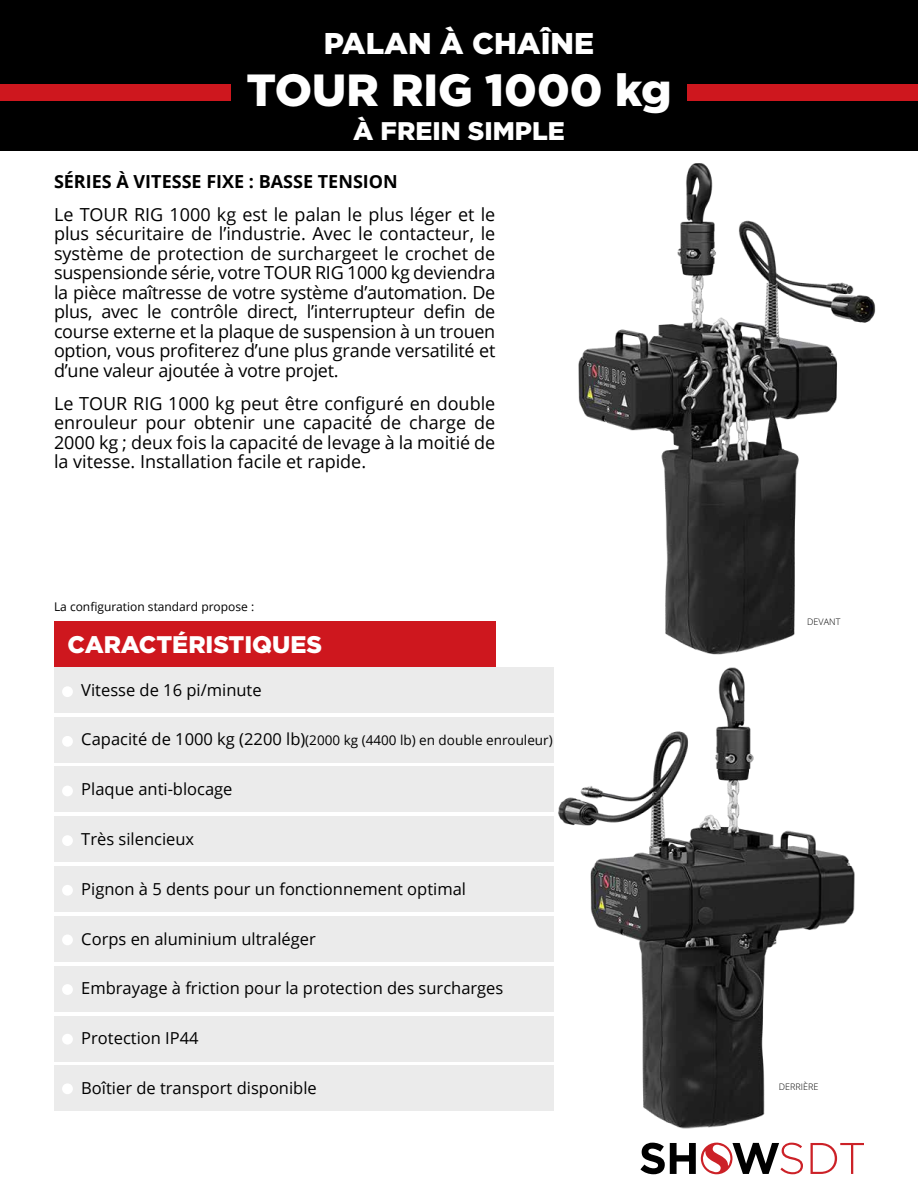
<style>
.page{position:relative;width:918px;height:1188px;background:#fff}
.page>*{position:absolute;margin:0;border:0;box-sizing:border-box;transform-origin:0 0}
.t1{font:900 45px "Gotham";color:#fff}
.t2{font:900 30px "Gotham";color:#fff}
.t3{font:900 25.5px "Gotham";color:#fff}
.t4{font:900 24px "Gotham";color:#fff}
.t5{font:18px/19.5px "Open Sans";letter-spacing:-.005em;color:#000;text-align:justify}
.t6{font:700 18px "Open Sans";color:#000}
.t7{font:16.5px "Open Sans";color:#000}
.t8{font:13.5px "Open Sans";color:#000}
.t9{font:12px "Open Sans";color:#000}
.t10{font:300 9px "Open Sans";color:#000}
.s1{font-size:16.5px}
</style>
<div class="page">
<div style="left:0;top:0;width:918px;height:151px;background:#000"></div>
<div style="left:0;top:85px;width:918px;height:16px;background:#ce171e"></div>
<div style="left:231px;top:66px;width:456px;height:56px;background:#000"></div>
<div style="left:54px;top:622px;width:441px;height:45px;background:#ce171e"></div>
<div style="left:54px;top:667px;width:500px;height:45px;background:#ebebeb"></div>
<div style="left:54px;top:717px;width:500px;height:45px;background:#ebebeb"></div>
<div style="left:54px;top:767px;width:500px;height:45px;background:#ebebeb"></div>
<div style="left:54px;top:817px;width:500px;height:45px;background:#ebebeb"></div>
<div style="left:54px;top:866px;width:500px;height:46px;background:#ebebeb"></div>
<div style="left:54px;top:916px;width:500px;height:46px;background:#ebebeb"></div>
<div style="left:54px;top:966px;width:500px;height:46px;background:#ebebeb"></div>
<div style="left:54px;top:1016px;width:500px;height:45px;background:#ebebeb"></div>
<div style="left:54px;top:1065px;width:500px;height:46px;background:#ebebeb"></div>
<div style="left:62px;top:736px;width:11px;height:11px;background:#fff;border-radius:50%"></div>
<div style="left:62px;top:786px;width:11px;height:10px;background:#fff;border-radius:50%"></div>
<div style="left:62px;top:934px;width:11px;height:11px;background:#fff;border-radius:50%"></div>
<div style="left:62px;top:984px;width:11px;height:11px;background:#fff;border-radius:50%"></div>
<div style="left:62px;top:1034px;width:11px;height:11px;background:#fff;border-radius:50%"></div>
<div style="left:62px;top:686px;width:11px;height:11px;background:#fff;border-radius:50%"></div>
<div style="left:62px;top:835px;width:11px;height:11px;background:#fff;border-radius:50%"></div>
<div style="left:62px;top:885px;width:11px;height:11px;background:#fff;border-radius:50%"></div>
<div style="left:62px;top:1083px;width:11px;height:11px;background:#fff;border-radius:50%"></div>
<img style="left:578px;top:163px;width:298px;height:491px">
<img style="left:535px;top:654px;width:329px;height:521px">
<h2 class="t2" style="left:324px;top:23px;width:272px">PALAN À CHAÎNE</h2>
<h1 class="t1" style="left:246px;top:59px;width:427px">TOUR RIG 1000 kg</h1>
<h3 class="t3" style="left:353px;top:114px;width:213px">À FREIN SIMPLE</h3>
<p class="t6" style="left:54px;top:168px;width:345px">SÉRIES À VITESSE FIXE : BASSE TENSION</p>
<p class="t5" style="left:54px;top:204px;width:443px">Le TOUR RIG 1000 kg est le palan le plus léger et le plus sécuritaire de l’industrie. Avec le contacteur, le système de protection de surchargeet le crochet de suspensionde série, votre TOUR RIG 1000 kg deviendra la pièce maîtresse de votre système d’automation. De plus, avec le contrôle direct, l’interrupteur defin de course externe et la plaque de suspension à un trouen option, vous profiterez d’une plus grande versatilité et d’une valeur ajoutée à votre projet.</p>
<p class="t5" style="left:54px;top:393px;width:443px">Le TOUR RIG 1000 kg peut être configuré en double enrouleur pour obtenir une capacité de charge de 2000 kg ; deux fois la capacité de levage à la moitié de la vitesse. Installation facile et rapide.</p>
<p class="t9" style="left:54px;top:598px;width:202px">La configuration standard propose :</p>
<h3 class="t4" style="left:68px;top:628px;width:256px">CARACTÉRISTIQUES</h3>
<p class="t7" style="left:81px;top:678px;width:182px">Vitesse de 16 pi/minute</p>
<p class="t8" style="left:81px;top:731px;width:473px"><span class="s1">Capacité de 1000 kg (2200 lb)</span>(2000 kg (4400 lb) en double enrouleur)</p>
<p class="t7" style="left:81px;top:778px;width:153px">Plaque anti-blocage</p>
<p class="t7" style="left:81px;top:828px;width:114px">Très silencieux</p>
<p class="t7" style="left:81px;top:878px;width:386px">Pignon à 5 dents pour un fonctionnement optimal</p>
<p class="t7" style="left:81px;top:927px;width:236px">Corps en aluminium ultraléger</p>
<p class="t7" style="left:81px;top:977px;width:424px">Embrayage à friction pour la protection des surcharges</p>
<p class="t7" style="left:81px;top:1027px;width:119px">Protection IP44</p>
<p class="t7" style="left:81px;top:1077px;width:237px">Boîtier de transport disponible</p>
<p class="t10" style="left:807px;top:615px;width:35px">DEVANT</p>
<p class="t10" style="left:779px;top:1081px;width:41px">DERRIÈRE</p>
</div>
